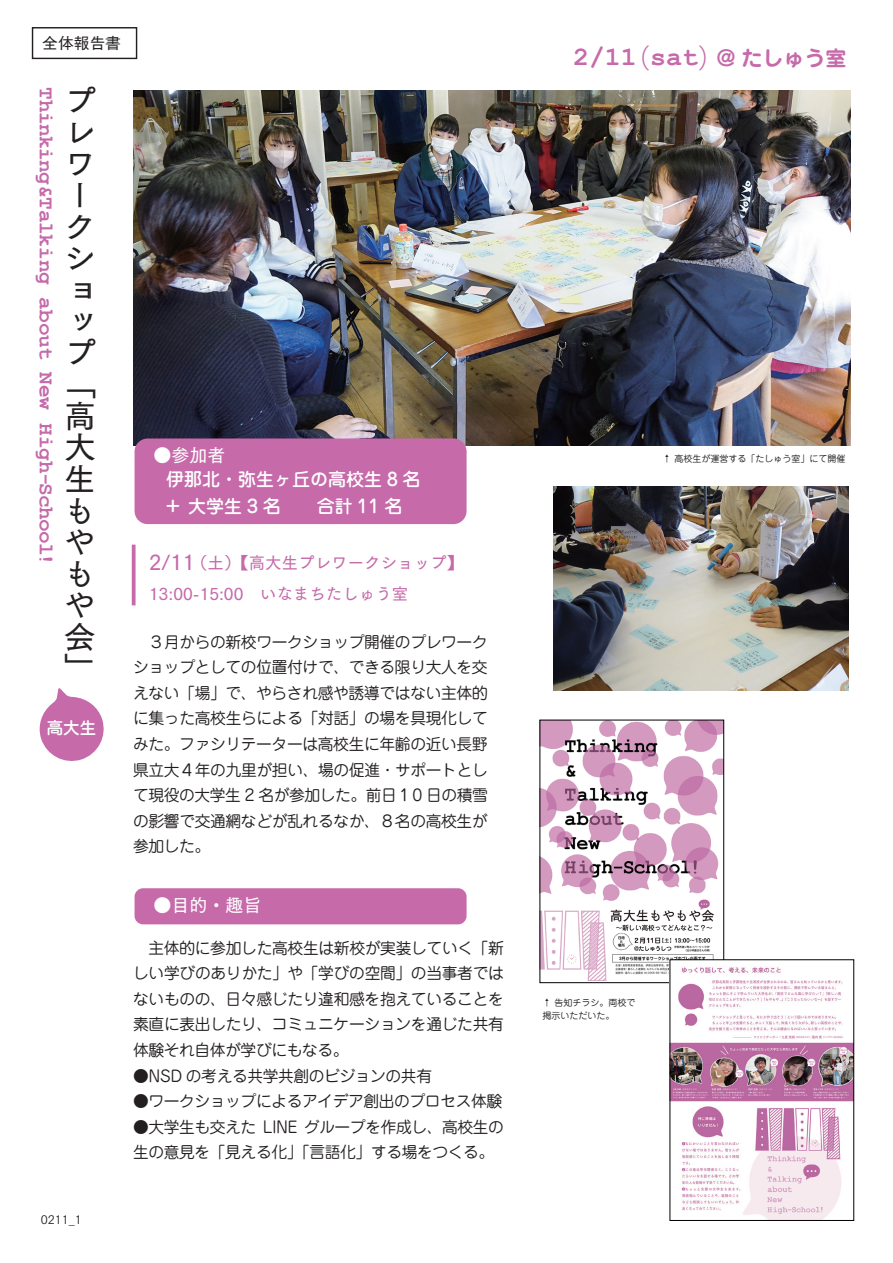
<style>
.page{position:relative;width:893px;height:1263px;background:#fff}
.page>*{position:absolute;margin:0;border:0;box-sizing:border-box;transform-origin:0 0}
.t1{font:31.5px/31.5px "Tsuku Go Pro D";color:#231f20}
.t2{font:700 26.55px "Courier New";color:#c66aaa}
.t3{font:700 21px "Courier New";letter-spacing:-.02em;color:#c66aaa}
.t4{font:500 18px/27px "Jun 34 Pro";color:#fff}
.t5{font:18px "Tsuku Go Pro D";color:#fff}
.t6{font:16.5px/30.8px "Tsuku Go Pro D";color:#c66aaa}
.t7{font:500 16.5px "Jun 34 Pro";color:#fff}
.t8{font:15.75px/25.5px "Jun 201 Pro";letter-spacing:-.025em;color:#231f20;text-align:justify}
.t9{font:15.75px "Tsuku Go Pro D";color:#231f20}
.t10{font:12px "Tsuku Go Pro R";color:#231f20}
.t11{font:9px/13.5px "Jun 201 Pro";color:#231f20}
.s1{font-size:21px}
.s2{font-family:"Koz Go Pr 6 N";font-weight:400}
.s3{font-family:"Jun 501 Pro";font-size:21px}
</style>
<div class="page">
<svg style="left:39px;top:688px;width:65px;height:73px"></svg>
<div style="left:32px;top:27px;width:105px;height:32px;border:1px solid #231f20"></div>
<img style="left:541px;top:722px;width:181px;height:259px">
<img style="left:669px;top:960px;width:183px;height:260px">
<img style="left:134px;top:90px;width:717px;height:356px">
<img style="left:553px;top:487px;width:296px;height:203px">
<svg style="left:132px;top:545px;width:4px;height:60px"></svg>
<div style="left:135px;top:888px;width:332px;height:36px;background:#c66aaa;border-radius:9px"></div>
<div style="left:135px;top:438px;width:332px;height:86px;background:#c66aaa;border-radius:13px"></div>
<div style="left:670px;top:959px;width:184px;height:262px;border:1px solid #000"></div>
<p class="t9" style="left:42px;top:30px;width:80px">全体報告書</p>
<h3 class="t3" style="left:59px;top:87px;width:480px;rotate:90deg">Thinking&amp;Talking about New High-School!</h3>
<h1 class="t1" style="left:64px;top:82px;width:32px">プレワークショップ「高大生もやもや会」</h1>
<p class="t7" style="left:47px;top:714px;width:51px">高大生</p>
<p class="t5" style="left:153px;top:441px;width:73px">●参加者</p>
<p class="t4" style="left:166px;top:464px;width:256px">伊那北・弥生ヶ丘の高校生 8 名+ 大学生 3 名　　合計 11 名</p>
<p class="t6" style="left:149px;top:546px;width:316px"><span class="s1">2/11</span>（土）【高大生プレワークショップ】<br>13:00-15:00　いなまちたしゅう室</p>
<p class="t8" style="left:133px;top:627px;width:356px">　３月からの新校ワークショップ開催のプレワークショップとしての位置付けで、できる限り大人を交えない「場」で、やらされ感や誘導ではない主体的に集った高校生らによる「対話」の場を具現化してみた。ファシリテーターは高校生に年齢の近い長野県立大４年の九里が担い、場の促進・サポートとして現役の大学生 2 名が参加した。前日１0 日の積雪の影響で交通網などが乱れるなか、８名の高校生が参加した。</p>
<p class="t5" style="left:153px;top:890px;width:109px">●目的・趣旨</p>
<p class="t8" style="left:133px;top:933px;width:372px">　主体的に参加した高校生は新校が実装していく「新しい学びのありかた」や「学びの空間」の当事者ではないものの、日々感じたり違和感を抱えていることを素直に表出したり、コミュニケーションを通じた共有体験それ自体が学びにもなる。</p>
<p class="t8" style="left:133px;top:1061px;width:300px">●NSD の考える共学共創のビジョンの共有</p>
<p class="t8" style="left:133px;top:1086px;width:370px">●ワークショップによるアイデア創出のプロセス体験</p>
<p class="t8" style="left:133px;top:1112px;width:372px">●大学生も交えた LINE グループを作成し、高校生の生の意見を「見える化」「言語化」する場をつくる。</p>
<p class="t10" style="left:41px;top:1209px;width:43px">0211_1</p>
<h2 class="t2" style="left:573px;top:41px;width:275px">2/11<span class="s2">（</span>sat<span class="s2">）</span><span class="s3">@ たしゅう室</span></h2>
<p class="t11" style="left:662px;top:451px;width:184px">↑ 高校生が運営する「たしゅう室」にて開催</p>
<p class="t11" style="left:543px;top:995px;width:94px">↑ 告知チラシ。両校で掲示いただいた。</p>
</div>
